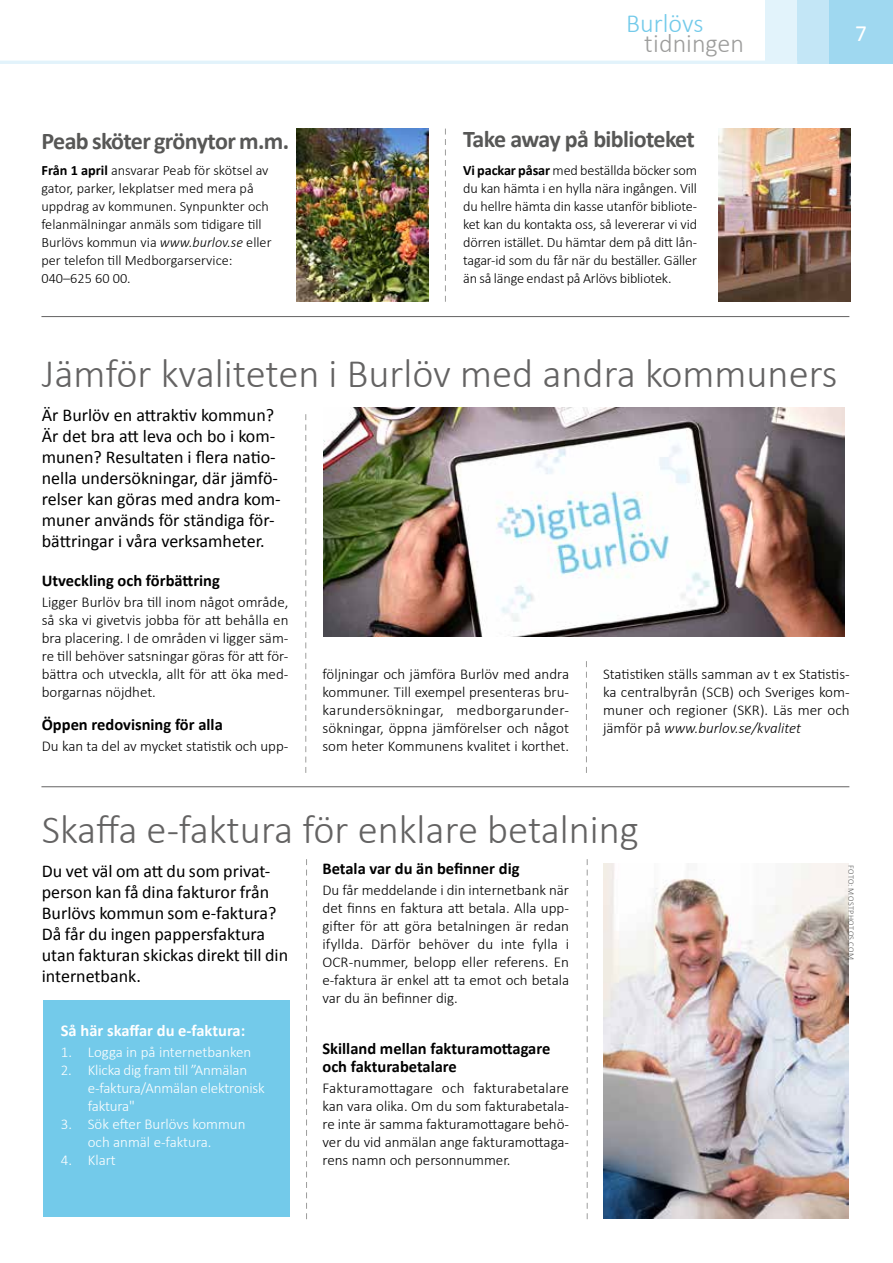
<style>
.page{position:relative;width:893px;height:1263px;background:#fff}
.page>*{position:absolute;margin:0;border:0;box-sizing:border-box;transform-origin:0 0}
.t1{font:300 40.5px "Calibri";color:#646363}
.t2{font:300 26.1px/19.8px "Calibri";color:#73caea}
.t3{font:700 24px "Calibri";letter-spacing:-.025em;color:#575756}
.t4{font:23.25px "Calibri";color:#fff}
.t5{font:18px/21px "Calibri";color:#000}
.t6{font:700 16.5px/18px "Calibri";color:#000}
.t7{font:700 16.5px "Calibri";color:#fff}
.t8{font:300 15px/18px "Calibri";color:#000;text-align:justify}
.t9{font:300 15px/18px "Calibri";letter-spacing:-.01em;color:#fff}
.t10{font:300 14.25px/18px "Calibri";color:#000}
.t11{font:300 8.25px "Calibri";letter-spacing:.05em;color:#575756}
.s1{color:#9d9d9c}
.s2{color:#fff}
.s3{font-weight:700}
.s4{font-style:italic}
</style>
<div class="page">
<div style="left:829px;top:0;width:64px;height:64px;background:#9fd8f0"></div>
<div style="left:797px;top:0;width:32px;height:64px;background:#c3e6f6"></div>
<div style="left:765px;top:0;width:32px;height:64px;background:#e2f3fb"></div>
<hr style="left:0;top:61px;width:797px;height:3px;background:#e2f3fb">
<img style="left:603px;top:864px;width:245px;height:355px">
<img style="left:324px;top:408px;width:521px;height:229px">
<img style="left:297px;top:129px;width:131px;height:173px">
<img style="left:718px;top:129px;width:132px;height:173px">
<hr style="left:41px;top:316px;width:808px;height:1px;background:#646363">
<hr style="left:41px;top:786px;width:808px;height:1px;background:#646363">
<svg style="left:445px;top:129px;width:1px;height:173px"></svg>
<div style="left:43px;top:1000px;width:247px;height:217px;background:#73caea"></div>
<svg style="left:306px;top:859px;width:1px;height:360px"></svg>
<svg style="left:587px;top:859px;width:1px;height:360px"></svg>
<svg style="left:305px;top:414px;width:1px;height:359px"></svg>
<svg style="left:586px;top:661px;width:1px;height:112px"></svg>
<h2 class="t2" style="left:644px;top:13px;width:101px;text-indent:-18px">Burlövs <span class="s1">tidnin</span><span class="s2">g</span><span class="s1">e</span><span class="s2">n</span></h2>
<h3 class="t4" style="left:855px;top:19px;width:13px">7</h3>
<h3 class="t3" style="left:41px;top:125px;width:249px">Peab sköter grönytor m.m.</h3>
<h3 class="t3" style="left:463px;top:123px;width:233px">Take away på biblioteket</h3>
<p class="t10" style="left:41px;top:161px;width:232px"><span class="s3">Från 1 april</span> ansvarar Peab för skötsel av gator, parker, lekplatser med mera på uppdrag av kommunen. Synpunkter och felanmälningar anmäls som tidigare till Burlövs kommun via <span class="s4">www.burlov.se</span> eller per telefon till Medborgarservice:<br>040–625 60 00.</p>
<p class="t10" style="left:463px;top:161px;width:235px;text-align:justify"><span class="s3">Vi packar påsar</span> med beställda böcker som du kan hämta i en hylla nära ingången. Vill du hellre hämta din kasse utanför bibliote&shy;ket kan du kontakta oss, så levererar vi vid dörren istället. Du hämtar dem på ditt lån&shy;tagar-id som du får när du beställer. Gäller än så länge endast på Arlövs bibliotek.</p>
<h1 class="t1" style="left:42px;top:348px;width:797px">Jämför kvaliteten i Burlöv med andra kommuners</h1>
<p class="t5" style="left:42px;top:405px;width:240px">Är Burlöv en attraktiv kommun?<br>Är det bra att leva och bo i kom&shy;munen? Resultaten i flera natio&shy;nella undersökningar, där jämfö&shy;relser kan göras med andra kom&shy;muner används för ständiga för&shy;bättringar i våra verksamheter.</p>
<p class="t6" style="left:42px;top:572px;width:180px">Utveckling och förbättring</p>
<p class="t8" style="left:42px;top:593px;width:248px">Ligger Burlöv bra till inom något område, så ska vi givetvis jobba för att behålla en bra placering. I de områden vi ligger säm&shy;re till behöver satsningar göras för att för&shy;bättra och utveckla, allt för att öka med&shy;borgarnas nöjdhet.</p>
<p class="t6" style="left:42px;top:716px;width:183px">Öppen redovisning för alla</p>
<p class="t8" style="left:42px;top:737px;width:248px">Du kan ta del av mycket statistik och upp-</p>
<p class="t8" style="left:322px;top:665px;width:248px">följningar och jämföra Burlöv med andra kommuner. Till exempel presenteras bru&shy;karundersökningar, medborgarunder&shy;sökningar, öppna jämförelser och något som heter Kommunens kvalitet i korthet.</p>
<p class="t8" style="left:603px;top:665px;width:248px">Statistiken ställs samman av t ex Statistis&shy;ka centralbyrån (SCB) och Sveriges kom&shy;muner och regioner (SKR). Läs mer och jämför på <span class="s4">www.burlov.se/kvalitet</span></p>
<h1 class="t1" style="left:42px;top:804px;width:598px">Skaffa e-faktura för enklare betalning</h1>
<p class="t5" style="left:42px;top:861px;width:248px">Du vet väl om att du som privat&shy;person kan få dina fakturor från<br>Burlövs kommun som e-faktura?<br>Då får du ingen pappersfaktura utan fakturan skickas direkt till din internetbank.</p>
<p class="t7" style="left:61px;top:1020px;width:186px">Så här skaffar du e-faktura:</p>
<p class="t9" style="left:61px;top:1043px;width:192px">1. Logga in på internetbanken</p>
<p class="t9" style="left:88px;top:1061px;width:178px;text-indent:-27px">2. Klicka dig fram till ”Anmälan e-faktura/Anmälan elektronisk faktura"</p>
<p class="t9" style="left:61px;top:1115px;width:186px;text-align:center">3. Sök efter Burlövs kommun och anmäl e-faktura.</p>
<p class="t9" style="left:61px;top:1151px;width:57px">4. Klart</p>
<p class="t6" style="left:322px;top:860px;width:199px">Betala var du än befinner dig</p>
<p class="t8" style="left:322px;top:881px;width:248px">Du får meddelande i din internetbank när det finns en faktura att betala. Alla upp&shy;gifter för att göra betalningen är redan ifyllda. Därför behöver du inte fylla i OCR-nummer, belopp eller referens. En e-faktura är enkel att ta emot och betala var du än befinner dig.</p>
<p class="t6" style="left:322px;top:1040px;width:229px">Skilland mellan fakturamottagare och fakturabetalare</p>
<p class="t8" style="left:322px;top:1079px;width:248px">Fakturamottagare och fakturabetalare kan vara olika. Om du som fakturabetala&shy;re inte är samma fakturamottagare behö&shy;ver du vid anmälan ange fakturamottaga&shy;rens namn och personnummer.</p>
<p class="t11" style="left:856px;top:865px;width:97px;rotate:90deg">FOTO: MOSTPHOTOS.COM</p>
</div>
